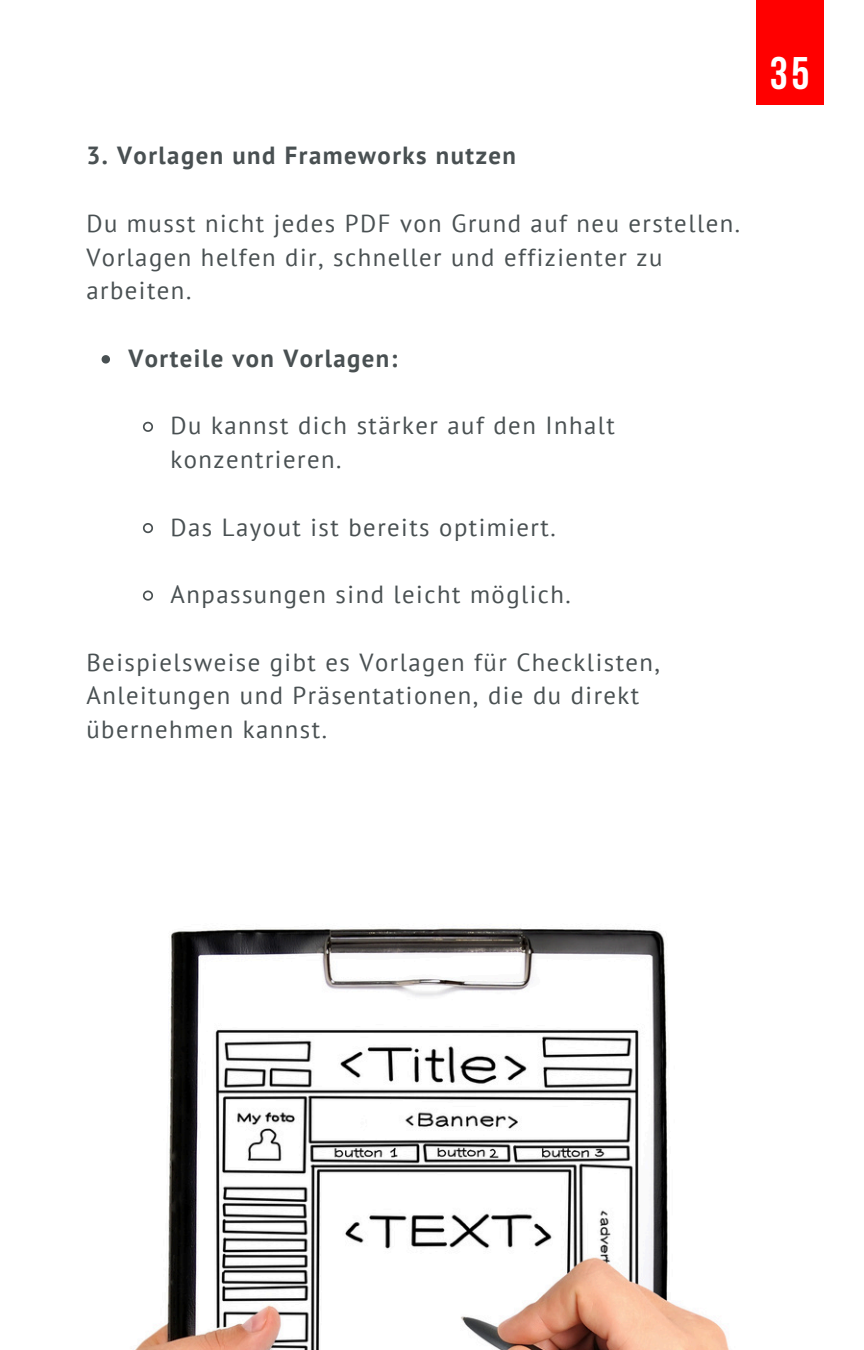
<style>
.page{position:relative;width:864px;height:1350px;background:#fff}
.page>*{position:absolute;margin:0;border:0;box-sizing:border-box;transform-origin:0 0}
.t1{font:700 45.45px "Bebas Neue";color:#fff}
.t2{font:24.75px/33.8px "PT Sans";letter-spacing:.06em;color:#495052}
.t3{font:700 24.75px "PT Sans";letter-spacing:.06em;color:#495052}
</style>
<div class="page">
<div style="left:756px;top:0;width:67px;height:105px;background:#f00"></div>
<img style="left:135px;top:928px;width:595px;height:422px">
<svg style="left:102px;top:355px;width:8px;height:9px"></svg>
<svg style="left:143px;top:421px;width:10px;height:11px"></svg>
<svg style="left:143px;top:523px;width:10px;height:11px"></svg>
<svg style="left:142px;top:590px;width:11px;height:11px"></svg>
<p class="t3" style="left:86px;top:139px;width:431px">3. Vorlagen und Frameworks nutzen</p>
<h1 class="t2" style="left:86px;top:206px;width:655px">Du musst nicht jedes PDF von Grund auf neu erstellen.<br>Vorlagen helfen dir, schneller und effizienter zu arbeiten.</h1>
<p class="t3" style="left:128px;top:342px;width:271px">Vorteile von Vorlagen:</p>
<p class="t2" style="left:171px;top:408px;width:446px">Du kannst dich stärker auf den Inhalt konzentrieren.</p>
<p class="t2" style="left:171px;top:510px;width:387px">Das Layout ist bereits optimiert.</p>
<p class="t2" style="left:171px;top:577px;width:402px">Anpassungen sind leicht möglich.</p>
<p class="t2" style="left:86px;top:645px;width:575px">Beispielsweise gibt es Vorlagen für Checklisten,<br>Anleitungen und Präsentationen, die du direkt übernehmen kannst.</p>
<p class="t1" style="left:770px;top:55px;width:41px">35</p>
</div>
